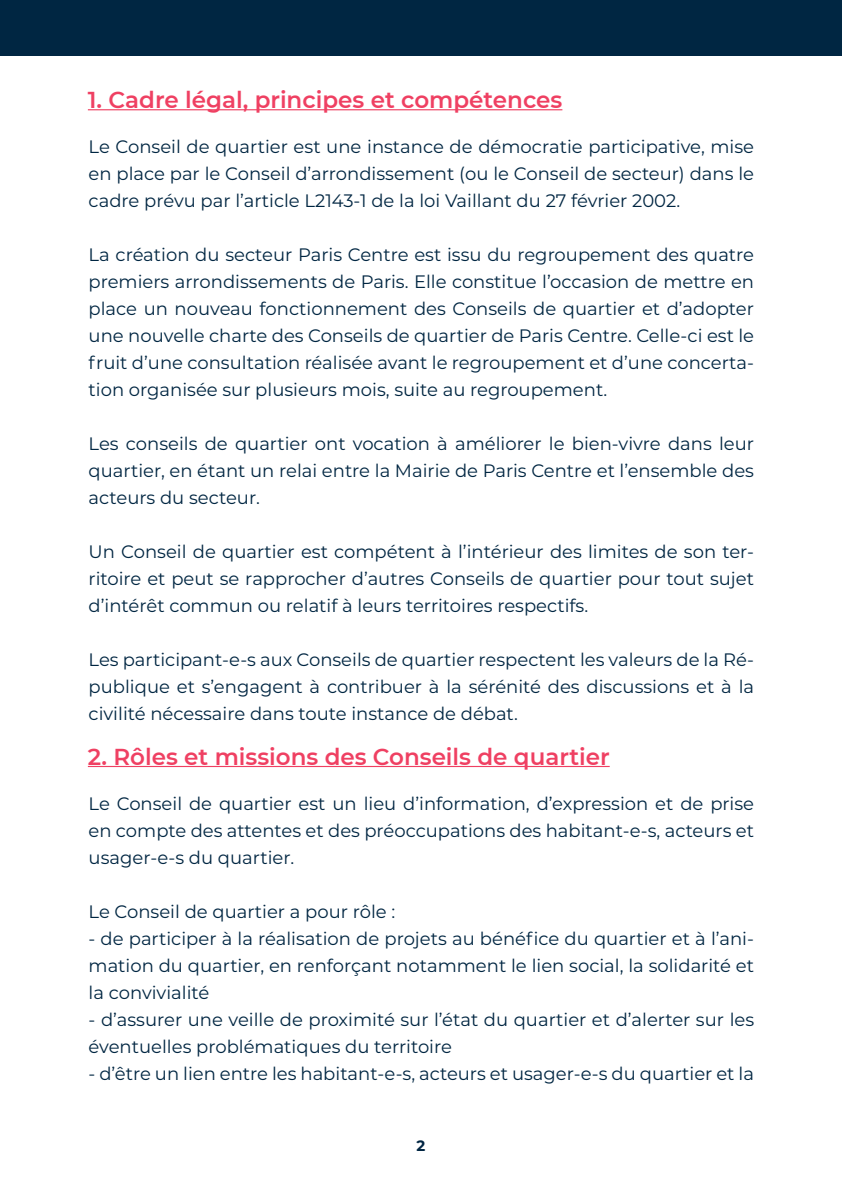
<style>
.page{position:relative;width:842px;height:1191px;background:#fff}
.page>*{position:absolute;margin:0;border:0;box-sizing:border-box;transform-origin:0 0}
.t1{font:600 23px "Montserrat";color:#ef4062}
.t2{font:18px/27px "Montserrat";color:#002642;text-align:justify}
.t3{font:700 15px "Montserrat";color:#002542}
</style>
<div class="page">
<div style="left:0;top:0;width:842px;height:55px;background:#002642"></div>
<hr style="left:88px;top:109px;width:474px;height:1px;background:#ef4062">
<hr style="left:88px;top:766px;width:522px;height:1px;background:#ef4062">
<p class="t1" style="left:88px;top:84px;width:476px">1. Cadre légal, principes et compétences</p>
<p class="t2" style="left:89px;top:132px;width:667px">Le Conseil de quartier est une instance de démocratie participative, mise en place par le Conseil d’arrondissement (ou le Conseil de secteur) dans le cadre prévu par l’article L2143-1 de la loi Vaillant du 27 février 2002.</p>
<p class="t2" style="left:89px;top:240px;width:667px">La création du secteur Paris Centre est issu du regroupement des quatre premiers arrondissements de Paris. Elle constitue l’occasion de mettre en place un nouveau fonctionnement des Conseils de quartier et d’adopter une nouvelle charte des Conseils de quartier de Paris Centre. Celle-ci est le fruit d’une consultation réalisée avant le regroupement et d’une concerta&shy;tion organisée sur plusieurs mois, suite au regroupement.</p>
<p class="t2" style="left:89px;top:429px;width:667px">Les conseils de quartier ont vocation à améliorer le bien-vivre dans leur quartier, en étant un relai entre la Mairie de Paris Centre et l’ensemble des acteurs du secteur.</p>
<p class="t2" style="left:89px;top:537px;width:667px">Un Conseil de quartier est compétent à l’intérieur des limites de son ter&shy;ritoire et peut se rapprocher d’autres Conseils de quartier pour tout sujet d’intérêt commun ou relatif à leurs territoires respectifs.</p>
<p class="t2" style="left:89px;top:645px;width:667px">Les participant-e-s aux Conseils de quartier respectent les valeurs de la Ré&shy;publique et s’engagent à contribuer à la sérénité des discussions et à la civilité nécessaire dans toute instance de débat.</p>
<p class="t1" style="left:88px;top:740px;width:523px">2. Rôles et missions des Conseils de quartier</p>
<p class="t2" style="left:89px;top:789px;width:667px">Le Conseil de quartier est un lieu d’information, d’expression et de prise en compte des attentes et des préoccupations des habitant-e-s, acteurs et usager-e-s du quartier.</p>
<p class="t2" style="left:89px;top:897px;width:308px">Le Conseil de quartier a pour rôle :</p>
<p class="t2" style="left:89px;top:924px;width:667px">- de participer à la réalisation de projets au bénéfice du quartier et à l’ani&shy;mation du quartier, en renforçant notamment le lien social, la solidarité et la convivialité</p>
<p class="t2" style="left:89px;top:1005px;width:667px">- d’assurer une veille de proximité sur l’état du quartier et d’alerter sur les éventuelles problématiques du territoire</p>
<p class="t2" style="left:89px;top:1059px;width:667px">- d’être un lien entre les habitant-e-s, acteurs et usager-e-s du quartier et la</p>
<p class="t3" style="left:417px;top:1134px;width:10px">2</p>
</div>
